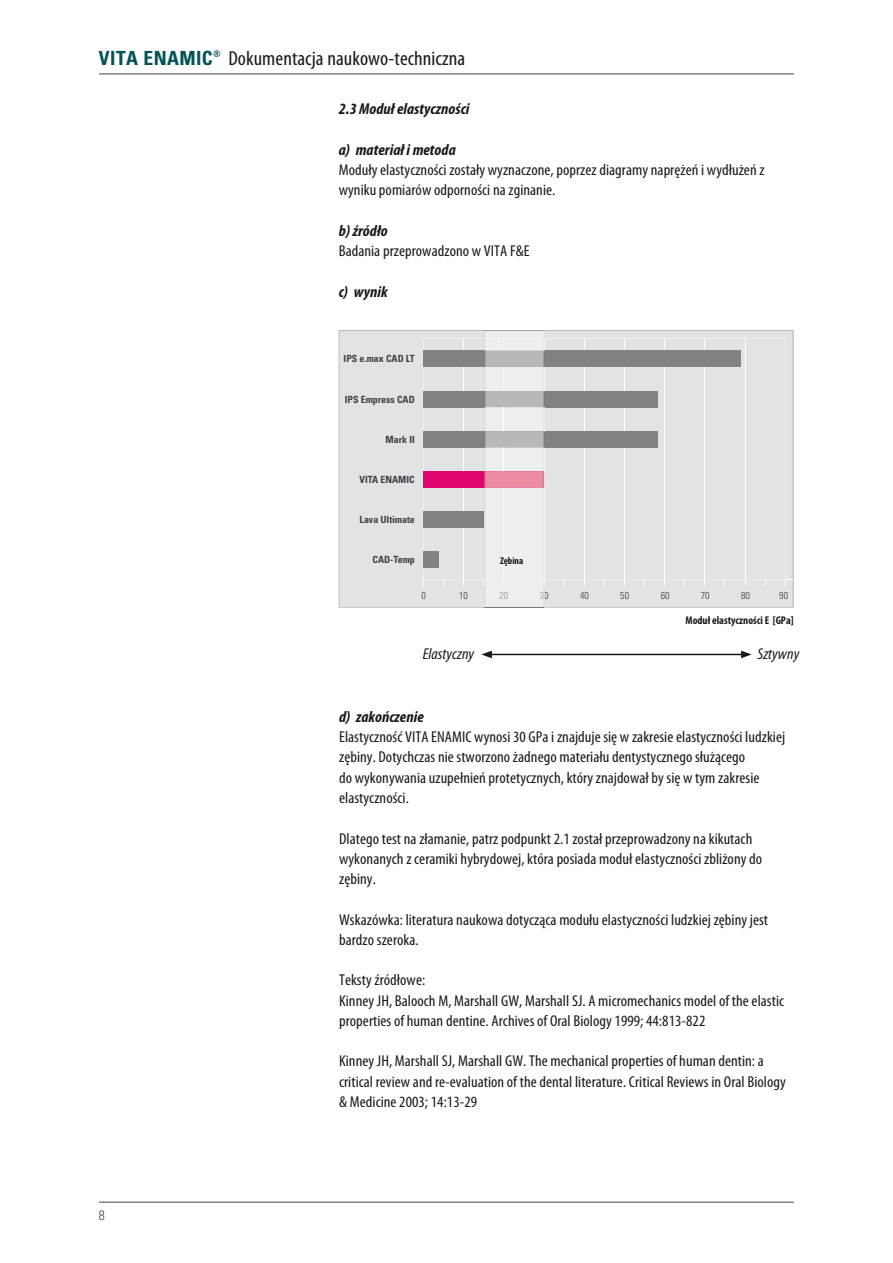
<style>
.page{position:relative;width:893px;height:1263px;background:#fff}
.page>*{position:absolute;margin:0;border:0;box-sizing:border-box;transform-origin:0 0}
.t1{font:condensed 20.25px "Myriad Pro";letter-spacing:.005em;color:#1a1a1a;scale:1.05 1}
.t2{font:condensed 15.75px/20.2px "Myriad Pro";letter-spacing:.005em;color:#1a1a1a;scale:1.05 1}
.t3{font:italic 700 condensed 15.75px "Myriad Pro";letter-spacing:.005em;color:#1a1a1a;scale:1.05 1}
.t4{font:italic condensed 15.75px "Myriad Pro";letter-spacing:.005em;color:#1a1a1a;scale:1.05 1}
.t5{font:300 condensed 13.5px "Univers";color:#414042}
.t6{font:700 condensed 11.25px "Myriad Pro";color:#1a1a1a}
.t7{font:700 condensed 9.9px "Univers LT";color:#414042}
.t8{font:300 condensed 9.9px "Univers LT";color:#414042}
.t9{font:700 condensed 9.9px "Myriad Pro";color:#1a1a1a}
.t10{font:300 condensed 9.9px "Univers LT";color:#949699}
.s1{font-family:"Univers";font-weight:700;font-size:19.5px;color:#005358}
.s2{color:#414042}
</style>
<div class="page">
<hr style="left:99px;top:1202px;width:695px;height:1px;background:#414042">
<hr style="left:99px;top:74px;width:695px;height:1px;background:#414042">
<div style="left:339px;top:330px;width:454px;height:277px;background:#e2e3e4"></div>
<div style="left:423px;top:339px;width:362px;height:241px;background:#e2e3e4"></div>
<hr style="left:463px;top:339px;width:1px;height:247px;background:#fff">
<hr style="left:584px;top:339px;width:1px;height:247px;background:#fff">
<hr style="left:624px;top:339px;width:1px;height:247px;background:#fff">
<hr style="left:664px;top:339px;width:1px;height:247px;background:#fff">
<hr style="left:705px;top:339px;width:1px;height:247px;background:#fff">
<hr style="left:745px;top:339px;width:1px;height:247px;background:#fff">
<div style="left:423px;top:351px;width:318px;height:16px;background:#808285"></div>
<div style="left:424px;top:391px;width:234px;height:16px;background:#808285"></div>
<div style="left:424px;top:431px;width:234px;height:16px;background:#808285"></div>
<div style="left:424px;top:471px;width:120px;height:16px;background:#e0066d"></div>
<div style="left:424px;top:512px;width:60px;height:16px;background:#808285"></div>
<div style="left:424px;top:552px;width:15px;height:16px;background:#808285"></div>
<svg style="left:785px;top:580px;width:8px;height:6px"></svg>
<hr style="left:484px;top:607px;width:60px;height:1px;background:#7a7b7e">
<svg style="left:484px;top:330px;width:61px;height:277px;background:#e1dddf"></svg>
<hr style="left:490px;top:654px;width:253px;height:1px;background:#1a1a1a">
<svg style="left:481px;top:651px;width:11px;height:7px"></svg>
<svg style="left:741px;top:651px;width:11px;height:7px"></svg>
<p class="t1" style="left:99px;top:47px;width:350px"><span class="s1">VITA ENAMIC</span><sup>®</sup> Dokumentacja naukowo-techniczna</p>
<p class="t3" style="left:339px;top:101px;width:126px">2.3 Moduł elastyczności</p>
<p class="t3" style="left:339px;top:141px;width:113px">a) materiał i metoda</p>
<p class="t2" style="left:339px;top:160px;width:407px">Moduły elastyczności zostały wyznaczone, poprzez diagramy naprężeń i wydłużeń z wyniku pomiarów odporności na zginanie.</p>
<p class="t3" style="left:339px;top:222px;width:48px">b) źródło</p>
<p class="t2" style="left:339px;top:241px;width:183px">Badania przeprowadzono w VITA F&amp;E</p>
<p class="t3" style="left:339px;top:283px;width:48px">c) wynik</p>
<p class="t7" style="left:344px;top:353px;width:73px">IPS e.max CAD LT</p>
<p class="t7" style="left:345px;top:393px;width:72px">IPS Empress CAD</p>
<p class="t7" style="left:386px;top:433px;width:31px">Mark II</p>
<p class="t7" style="left:360px;top:474px;width:57px">VITA ENAMIC</p>
<p class="t7" style="left:360px;top:514px;width:57px">Lava Ultimate</p>
<p class="t7" style="left:373px;top:554px;width:44px">CAD-Temp</p>
<p class="t9" style="left:500px;top:555px;width:25px">Zębina</p>
<p class="t8" style="left:422px;top:589px;width:6px">0</p>
<p class="t8" style="left:459px;top:589px;width:10px">10</p>
<p class="t10" style="left:540px;top:589px;width:10px">3<span class="s2">0</span></p>
<p class="t8" style="left:580px;top:589px;width:10px">40</p>
<p class="t8" style="left:620px;top:589px;width:10px">50</p>
<p class="t8" style="left:661px;top:589px;width:10px">60</p>
<p class="t8" style="left:701px;top:589px;width:10px">70</p>
<p class="t8" style="left:741px;top:589px;width:10px">80</p>
<p class="t8" style="left:779px;top:589px;width:10px">90</p>
<p class="t10" style="left:499px;top:589px;width:10px">20</p>
<p class="t4" style="left:423px;top:645px;width:50px">Elastyczny</p>
<p class="t6" style="left:686px;top:614px;width:110px">Moduł elastyczności E [GPa]</p>
<p class="t4" style="left:758px;top:645px;width:41px">Sztywny</p>
<p class="t5" style="left:99px;top:1207px;width:7px">8</p>
<p class="t3" style="left:339px;top:708px;width:82px">d) zakończenie</p>
<p class="t2" style="left:339px;top:727px;width:426px">Elastyczność VITA ENAMIC wynosi 30 GPa i znajduje się w zakresie elastyczności ludzkiej zębiny. Dotychczas nie stworzono żadnego materiału dentystycznego służącego<br>do wykonywania uzupełnień protetycznych, który znajdował by się w tym zakresie elastyczności.</p>
<p class="t2" style="left:339px;top:828px;width:404px">Dlatego test na złamanie, patrz podpunkt 2.1 został przeprowadzony na kikutach wykonanych z ceramiki hybrydowej, która posiada moduł elastyczności zbliżony do zębiny.</p>
<p class="t2" style="left:339px;top:909px;width:410px">Wskazówka: literatura naukowa dotycząca modułu elastyczności ludzkiej zębiny jest bardzo szeroka.</p>
<p class="t2" style="left:339px;top:970px;width:425px">Teksty źródłowe:<br>Kinney JH, Balooch M, Marshall GW, Marshall SJ. A micromechanics model of the elastic properties of human dentine. Archives of Oral Biology 1999; 44:813-822</p>
<p class="t2" style="left:339px;top:1051px;width:427px">Kinney JH, Marshall SJ, Marshall GW. The mechanical properties of human dentin: a critical review and re-evaluation of the dental literature. Critical Reviews in Oral Biology &amp; Medicine 2003; 14:13-29</p>
</div>
